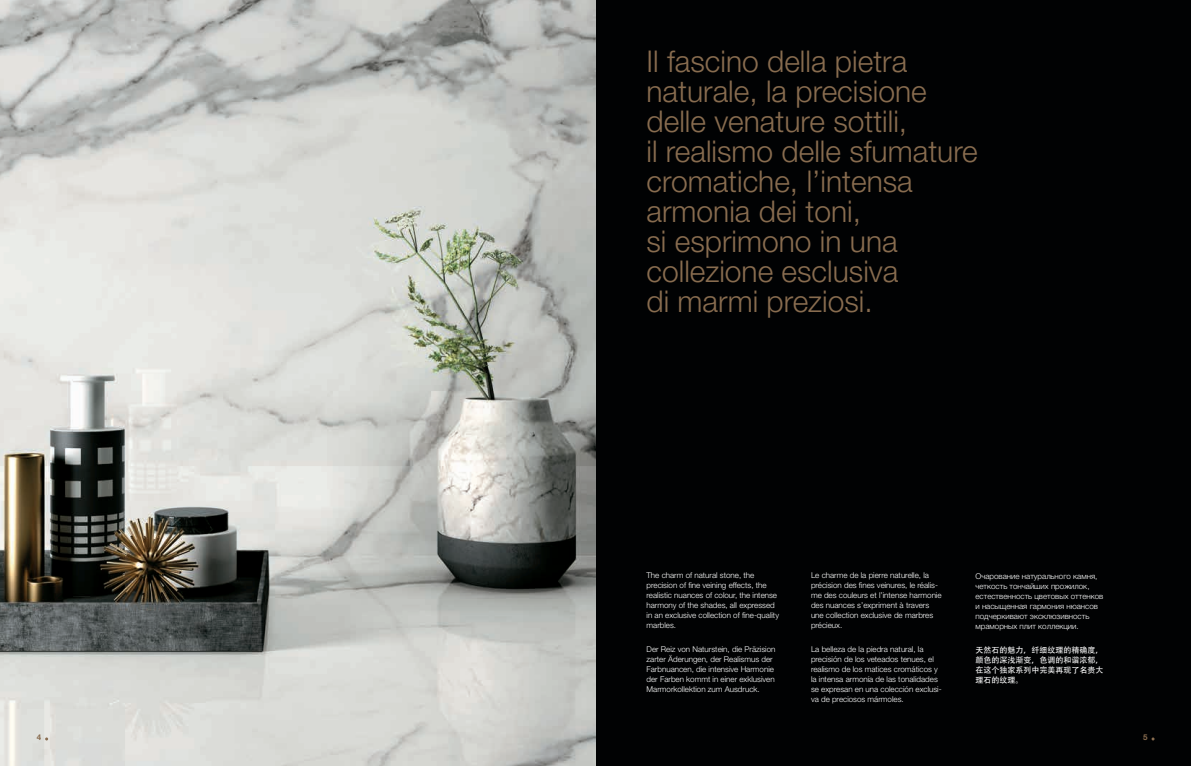
<style>
.page{position:relative;width:1191px;height:766px;background:#fff}
.page>*{position:absolute;margin:0;border:0;box-sizing:border-box;transform-origin:0 0}
.t1{font:300 30px/30px "Helvetica Neue LT Std";color:#886c4f}
.t2{font:300 8px/10px "Helvetica Neue LT Std";color:#fff}
.t3{font:300 8px/10px "Helvetica Neue LTCYR";color:#fff}
.t4{font:8px/10px "Adobe Heiti Std";color:#fff;text-align:justify}
.t5{font:700 8px "Helvetica Neue";color:#886c4f}
</style>
<div class="page">
<div style="left:595px;top:0;width:596px;height:765px;background:#010203"></div>
<img style="left:0;top:0;width:595px;height:765px">
<h1 class="t1" style="left:646px;top:46px;width:333px">Il fascino della pietra naturale, la precisione delle venature sottili,<br>il realismo delle sfumature cromatiche, l’intensa armonia dei toni,<br>si esprimono in una collezione esclusiva<br>di marmi preziosi.</h1>
<p class="t2" style="left:646px;top:570px;width:134px">The charm of natural stone, the precision of fine veining effects, the realistic nuances of colour, the intense harmony of the shades, all expressed in an exclusive collection of fine-quality marbles.</p>
<p class="t2" style="left:646px;top:644px;width:130px">Der Reiz von Naturstein, die Präzision zarter Äderungen, der Realismus der Farbnuancen, die intensive Harmonie der Farben kommt in einer exklusiven Marmorkollektion zum Ausdruck.</p>
<p class="t2" style="left:811px;top:570px;width:132px">Le charme de la pierre naturelle, la précision des fines veinures, le réalis&shy;me des couleurs et l’intense harmonie des nuances s’expriment à travers une collection exclusive de marbres précieux.</p>
<p class="t2" style="left:811px;top:644px;width:132px">La belleza de la piedra natural, la precisión de los veteados tenues, el realismo de los matices cromáticos y la intensa armonía de las tonalidades se expresan en una colección exclusi&shy;va de preciosos mármoles.</p>
<p class="t3" style="left:975px;top:570px;width:129px">Очарование натурального камня, четкость тончайших прожилок, естественность цветовых оттенков и насыщенная гармония нюансов подчеркивают эксклюзивность мраморных плит коллекции.</p>
<p class="t4" style="left:975px;top:645px;width:129px">天然石的魅力，纤细纹理的精确度，颜色的深浅渐变，色调的和谐浓郁，在这个独家系列中完美再现了名贵大理石的纹理。</p>
<p class="t5" style="left:37px;top:732px;width:6px">4</p>
<p class="t5" style="left:1143px;top:732px;width:6px">5</p>
</div>
